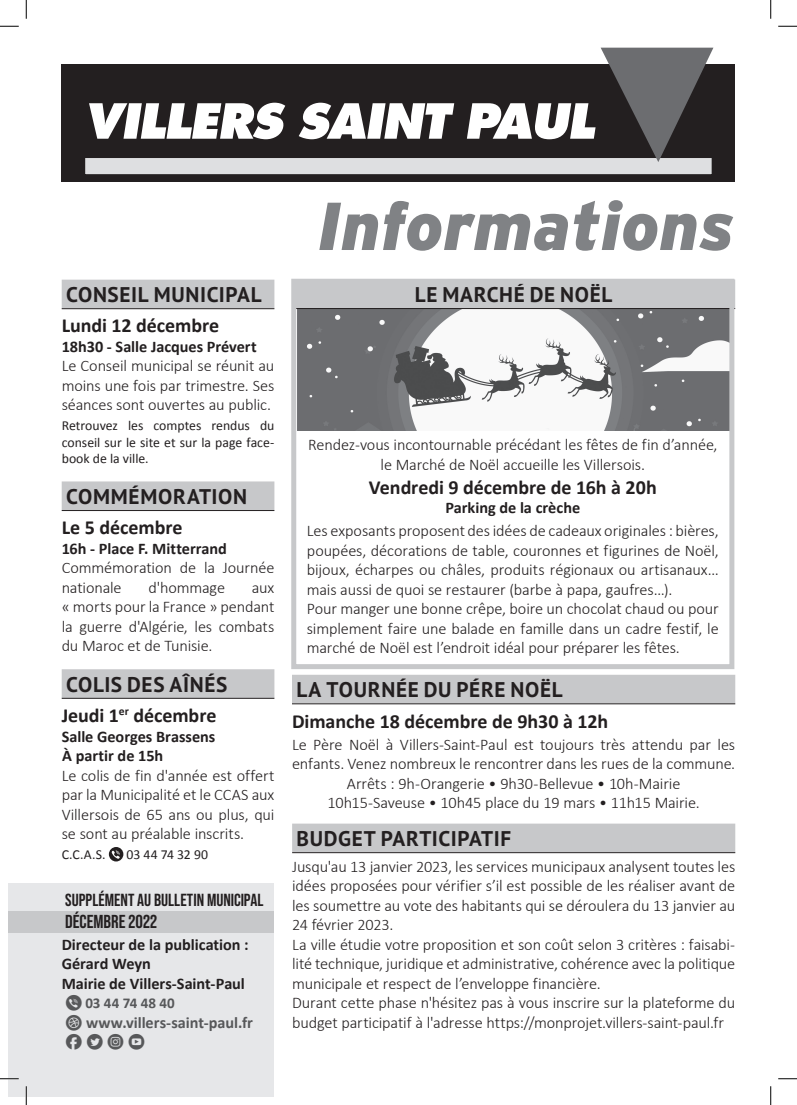
<style>
.page{position:relative;width:797px;height:1105px;background:#fff}
.page>*{position:absolute;margin:0;border:0;box-sizing:border-box;transform-origin:0 0}
.t1{font:italic 900 67.62px "Interstate";color:#808285}
.t2{font:700 21.25px "PT Sans Pro";letter-spacing:.03em;color:#231f20}
.t3{font:700 20px "Calibri";letter-spacing:-.005em;color:#231f20}
.t4{font:700 18.75px "Bebas Neue Pro";color:#231f20}
.t5{font:700 17.5px "Bebas Neue Pro";color:#231f20}
.t6{font:300 16.25px/19.5px "Calibri";letter-spacing:-.01em;color:#231f20;text-align:justify}
.t7{font:700 16.25px/19.5px "Calibri";color:#231f20}
.t8{font:700 16.25px "Calibri";letter-spacing:-.005em;color:#57585a}
.t9{font:16.25px "typeecon";color:#57585a}
.t10{font:700 15px "Calibri";letter-spacing:.01em;color:#57585a}
.t11{font:13.75px/16.5px "Calibri";color:#231f20;text-align:justify}
.s1{font-family:"typeecon";font-weight:400;font-size:16.25px}
.s2{font-family:"typeecon";font-weight:400}
</style>
<div class="page">
<div style="left:62px;top:64px;width:673px;height:118px;background:#231f20"></div>
<div style="left:84px;top:156px;width:629px;height:20px;background:#dedfe1"></div>
<div style="left:82px;top:155px;width:632px;height:22px;border:3px solid #231f20"></div>
<svg style="left:89px;top:103px;width:196px;height:36px"></svg>
<svg style="left:299px;top:103px;width:155px;height:36px"></svg>
<svg style="left:467px;top:47px;width:247px;height:120px"></svg>
<div style="left:9px;top:883px;width:265px;height:213px;background:#e6e7e9"></div>
<div style="left:9px;top:906px;width:265px;height:24px;background:linear-gradient(to right,#e6e7e9,#e6e7e9)"></div>
<div style="left:9px;top:912px;width:265px;height:21px;background:#c7c8ca"></div>
<div style="left:62px;top:280px;width:212px;height:28px;background:#c7c8ca"></div>
<hr style="left:62px;top:308px;width:212px;height:1px;background:#231f20">
<div style="left:62px;top:481px;width:212px;height:29px;background:#c7c8ca"></div>
<hr style="left:62px;top:510px;width:212px;height:1px;background:#231f20">
<div style="left:62px;top:669px;width:212px;height:29px;background:#c7c8ca"></div>
<hr style="left:62px;top:698px;width:212px;height:1px;background:#231f20">
<svg style="left:109px;top:847px;width:14px;height:14px"></svg>
<div style="left:292px;top:824px;width:443px;height:28px;background:#c7c8ca"></div>
<hr style="left:292px;top:852px;width:443px;height:1px;background:#231f20">
<div style="left:292px;top:675px;width:443px;height:28px;background:#c7c8ca"></div>
<hr style="left:292px;top:703px;width:443px;height:1px;background:#231f20">
<svg style="left:291px;top:278px;width:445px;height:391px"></svg>
<svg style="left:0;top:25px;width:19px;height:2px"></svg>
<svg style="left:778px;top:25px;width:19px;height:2px"></svg>
<svg style="left:0;top:1078px;width:19px;height:1px"></svg>
<svg style="left:778px;top:1078px;width:19px;height:1px"></svg>
<svg style="left:25px;top:0;width:2px;height:19px"></svg>
<svg style="left:25px;top:1086px;width:2px;height:19px"></svg>
<svg style="left:770px;top:0;width:1px;height:19px"></svg>
<svg style="left:770px;top:1086px;width:1px;height:19px"></svg>
<h2 class="t2" style="left:66px;top:281px;width:197px">CONSEIL MUNICIPAL</h2>
<p class="t3" style="left:62px;top:313px;width:159px">Lundi 12 décembre</p>
<p class="t7" style="left:62px;top:337px;width:196px">18h30 - Salle Jacques Prévert</p>
<p class="t6" style="left:62px;top:355px;width:214px">Le Conseil municipal se réunit au moins une fois par trimestre. Ses séances sont ouvertes au public.</p>
<p class="t11" style="left:62px;top:418px;width:214px">Retrouvez les comptes rendus du conseil sur le site et sur la page face&shy;book de la ville.</p>
<h2 class="t2" style="left:66px;top:483px;width:182px">COMMÉMORATION</h2>
<p class="t3" style="left:62px;top:515px;width:122px">Le 5 décembre</p>
<p class="t7" style="left:62px;top:539px;width:167px">16h - Place F. Mitterrand</p>
<p class="t6" style="left:62px;top:557px;width:214px">Commémoration de la Journée nationale</p>
<p class="t6" style="left:148px;top:577px;width:78px">d'hommage</p>
<p class="t6" style="left:62px;top:577px;width:214px;text-indent:190px">aux « morts pour la France » pendant la guerre d'Algérie, les combats du Maroc et de Tunisie.</p>
<h2 class="t2" style="left:66px;top:670px;width:163px">COLIS DES AÎNÉS</h2>
<p class="t3" style="left:62px;top:703px;width:156px">Jeudi 1<sup>er</sup> décembre</p>
<p class="t7" style="left:62px;top:726px;width:155px">Salle Georges Brassens<br>À partir de 15h</p>
<p class="t6" style="left:62px;top:765px;width:214px">Le colis de fin d'année est offert par la Municipalité et le CCAS aux Villersois de 65 ans ou plus, qui se sont au préalable inscrits.</p>
<p class="t11" style="left:62px;top:846px;width:46px">C.C.A.S.</p>
<p class="t11" style="left:126px;top:846px;width:83px">03 44 74 32 90</p>
<p class="t5" style="left:65px;top:890px;width:200px">SUPPLÉMENT AU BULLETIN MUNICIPAL</p>
<p class="t4" style="left:65px;top:911px;width:93px">DÉCEMBRE 2022</p>
<p class="t7" style="left:62px;top:934px;width:189px">Directeur de la publication :<br>Gérard Weyn<br>Mairie de Villers-Saint-Paul</p>
<p class="t10" style="left:65px;top:993px;width:111px"><span class="s1">Z</span> 03 44 74 48 40</p>
<p class="t8" style="left:65px;top:1012px;width:189px"><span class="s2">D</span> www.villers-saint-paul.fr</p>
<p class="t9" style="left:65px;top:1034px;width:81px">F T I Y</p>
<h1 class="t1" style="left:317px;top:187px;width:418px">Informations</h1>
<h2 class="t2" style="left:415px;top:281px;width:199px">LE MARCHÉ DE NOËL</h2>
<p class="t6" style="left:308px;top:434px;width:411px;text-align:center">Rendez-vous incontournable précédant les fêtes de fin d’année, le Marché de Noël accueille les Villersois.</p>
<p class="t3" style="left:369px;top:474px;width:289px">Vendredi 9 décembre de 16h à 20h</p>
<p class="t7" style="left:445px;top:498px;width:136px">Parking de la crèche</p>
<p class="t6" style="left:307px;top:521px;width:413px;text-align:left">Les exposants proposent des idées de cadeaux originales : bières, poupées, décorations de table, couronnes et figurines de Noël, bijoux, écharpes ou châles, produits régionaux ou artisanaux… mais aussi de quoi se restaurer (barbe à papa, gaufres…).<br>Pour manger une bonne crêpe, boire un chocolat chaud ou pour simplement faire une balade en famille dans un cadre festif, le marché de Noël est l’endroit idéal pour préparer les fêtes.</p>
<h2 class="t2" style="left:296px;top:676px;width:268px">LA TOURNÉE DU PÉRE NOËL</h2>
<p class="t3" style="left:292px;top:708px;width:318px">Dimanche 18 décembre de 9h30 à 12h</p>
<p class="t6" style="left:292px;top:734px;width:445px;text-align:center">Le Père Noël à Villers-Saint-Paul est toujours très attendu par les enfants. Venez nombreux le rencontrer dans les rues de la commune.<br>Arrêts : 9h-Orangerie • 9h30-Bellevue • 10h-Mairie<br>10h15-Saveuse • 10h45 place du 19 mars • 11h15 Mairie.</p>
<h2 class="t2" style="left:296px;top:825px;width:216px">BUDGET PARTICIPATIF</h2>
<p class="t6" style="left:292px;top:856px;width:444px;text-align:left">Jusqu'au 13 janvier 2023, les services municipaux analysent toutes les idées proposées pour vérifier s’il est possible de les réaliser avant de les soumettre au vote des habitants qui se déroulera du 13 janvier au 24 février 2023.<br>La ville étudie votre proposition et son coût selon 3 critères : faisabi&shy;lité technique, juridique et administrative, cohérence avec la politique municipale et respect de l’enveloppe financière.<br>Durant cette phase n'hésitez pas à vous inscrire sur la plateforme du budget participatif à l'adresse https://monprojet.villers-saint-paul.fr</p>
</div>
